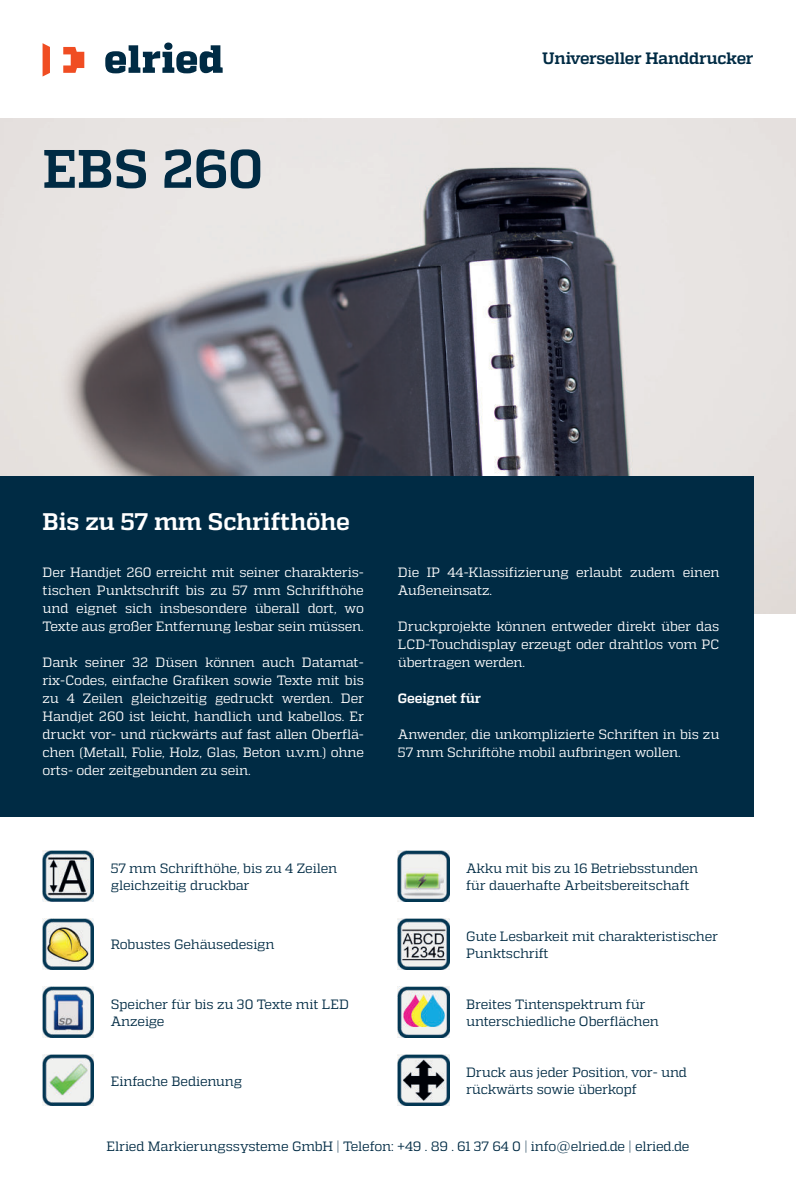
<style>
.page{position:relative;width:796px;height:1178px;background:#fff}
.page>*{position:absolute;margin:0;border:0;box-sizing:border-box;transform-origin:0 0}
.t1{font:700 54px "Quadon";color:#002b44}
.t2{font:700 24px "Quadon";letter-spacing:-.01em;color:#fff}
.t3{font:700 16.5px "Quadon";letter-spacing:-.02em;color:#002b44}
.t4{font:13.5px/18px "Quadon";letter-spacing:-.015em;color:#fff;text-align:justify}
.t5{font:13.5px/16.2px "Quadon";letter-spacing:-.01em;color:#002b44}
.t6{font:700 13.5px "Quadon";letter-spacing:-.01em;color:#fff}
</style>
<div class="page">
<svg style="left:43px;top:43px;width:7px;height:34px"></svg>
<svg style="left:63px;top:47px;width:21px;height:26px"></svg>
<svg style="left:105px;top:43px;width:117px;height:30px"></svg>
<img style="left:0;top:118px;width:795px;height:495px">
<div style="left:0;top:476px;width:753px;height:340px;background:#002b44"></div>
<img style="left:43px;top:850px;width:51px;height:51px">
<img style="left:43px;top:986px;width:51px;height:51px">
<img style="left:43px;top:1054px;width:51px;height:51px">
<img style="left:398px;top:850px;width:51px;height:51px">
<img style="left:398px;top:918px;width:51px;height:51px">
<img style="left:398px;top:986px;width:51px;height:51px">
<img style="left:398px;top:1054px;width:51px;height:52px">
<img style="left:43px;top:918px;width:51px;height:51px">
<h1 class="t1" style="left:43px;top:146px;width:222px">EBS 260</h1>
<p class="t3" style="left:542px;top:51px;width:212px">Universeller Handdrucker</p>
<h2 class="t2" style="left:43px;top:511px;width:308px">Bis zu 57 mm Schrifthöhe</h2>
<p class="t4" style="left:43px;top:564px;width:323px">Der Handjet 260 erreicht mit seiner charakteris&shy;tischen Punktschrift bis zu 57 mm Schrifthöhe und eignet sich insbesondere überall dort, wo Texte aus großer Entfernung lesbar sein müssen.</p>
<p class="t4" style="left:43px;top:654px;width:323px">Dank seiner 32 Düsen können auch Datamat&shy;rix-Codes, einfache Grafiken sowie Texte mit bis zu 4 Zeilen gleichzeitig gedruckt werden. Der Handjet 260 ist leicht, handlich und kabellos. Er druckt vor- und rückwärts auf fast allen Oberflä&shy;chen (Metall, Folie, Holz, Glas, Beton u.v.m.) ohne orts- oder zeitgebunden zu sein.</p>
<p class="t5" style="left:111px;top:861px;width:228px">57 mm Schrifthöhe, bis zu 4 Zeilen gleichzeitig druckbar</p>
<p class="t5" style="left:111px;top:937px;width:165px">Robustes Gehäusedesign</p>
<p class="t5" style="left:111px;top:997px;width:239px">Speicher für bis zu 30 Texte mit LED<br>Anzeige</p>
<p class="t5" style="left:111px;top:1073px;width:133px">Einfache Bedienung</p>
<p class="t4" style="left:398px;top:563px;width:323px">Die IP 44-Klassifizierung erlaubt zudem einen<br>Außeneinsatz.</p>
<p class="t4" style="left:398px;top:617px;width:323px">Druckprojekte können entweder direkt über das LCD-Touchdisplay erzeugt oder drahtlos vom PC übertragen werden.</p>
<p class="t6" style="left:398px;top:692px;width:85px">Geeignet für</p>
<p class="t4" style="left:398px;top:725px;width:323px">Anwender, die unkomplizierte Schriften in bis zu<br>57 mm Schriftöhe mobil aufbringen wollen.</p>
<p class="t5" style="left:466px;top:861px;width:233px">Akku mit bis zu 16 Betriebsstunden für dauerhafte Arbeitsbereitschaft</p>
<p class="t5" style="left:466px;top:929px;width:253px">Gute Lesbarkeit mit charakteristischer<br>Punktschrift</p>
<p class="t5" style="left:466px;top:997px;width:194px">Breites Tintenspektrum für unterschiedliche Oberflächen</p>
<p class="t5" style="left:466px;top:1065px;width:222px">Druck aus jeder Position, vor- und rückwärts sowie überkopf</p>
<p class="t5" style="left:106px;top:1138px;width:584px">Elried Markierungssysteme GmbH | Telefon: +49 . 89 . 61 37 64 0 | info@elried.de | elried.de</p>
</div>
